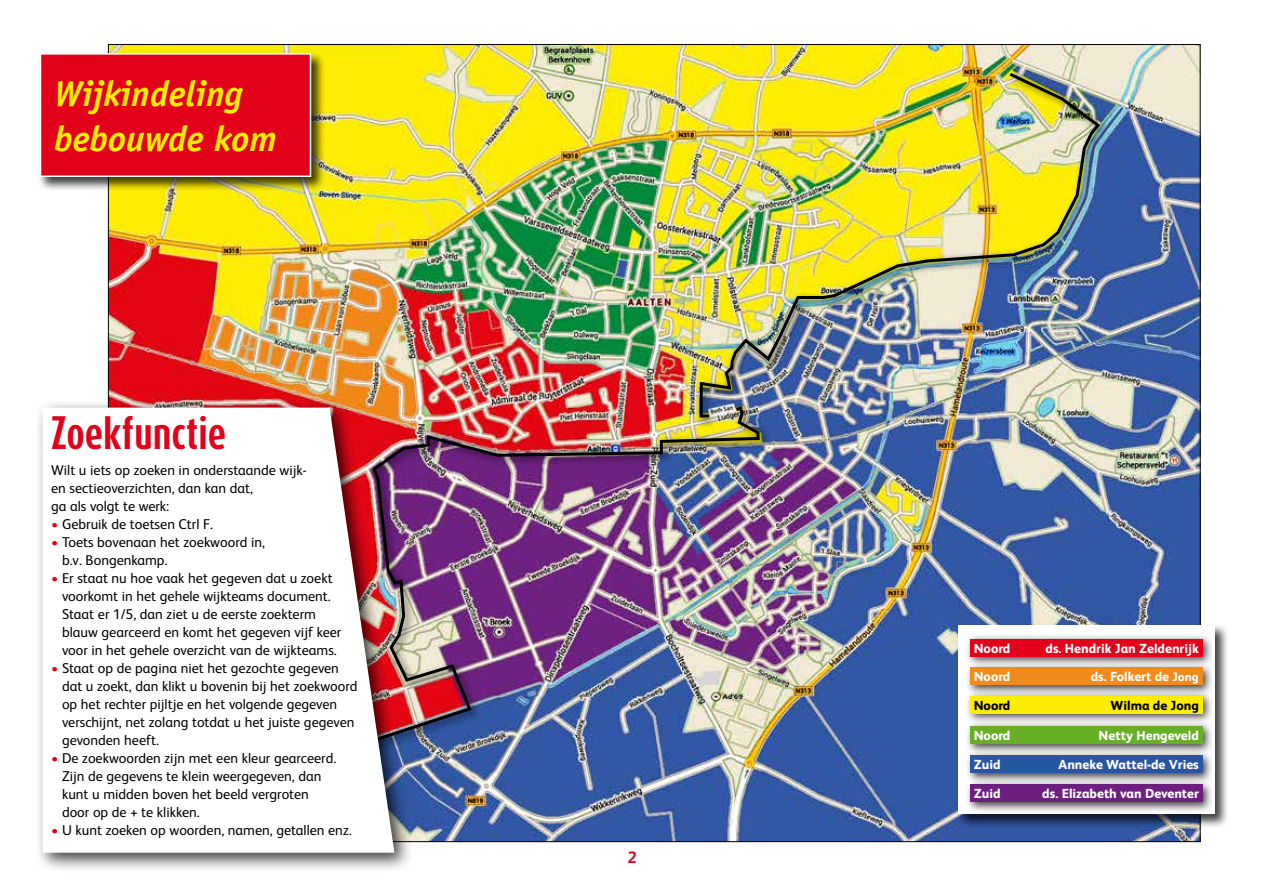
<style>
.page{position:relative;width:1263px;height:893px;background:#fff}
.page>*{position:absolute;margin:0;border:0;box-sizing:border-box;transform-origin:0 0}
.t1{font:700 39px "Dax Compact";color:#e2001a}
.t2{font:italic 700 36px/45px "Officina Sans Std";color:#ffed00}
.t3{font:700 16.5px "FS Albert";color:#e2001a}
.t4{font:14.25px/18px "FS Albert";color:#000}
.t5{font:800 13.2px "FS Albert";color:#fff}
.t6{font:800 13.2px "FS Albert";color:#000}
.s1{color:#e2001a}
.s2{font-size:12.3px}
</style>
<div class="page">
<img style="left:110px;top:46px;width:1088px;height:794px">
<div style="left:136px;top:402px;width:634px;height:453px;background:#000;opacity:.75"></div>
<img style="left:414px;top:405px;width:347px;height:443px">
<div style="left:694px;top:69px;width:416px;height:359px;background:#000;opacity:.75"></div>
<img style="left:698px;top:70px;width:404px;height:349px">
<div style="left:956px;top:623px;width:273px;height:205px;background:#000;opacity:.75"></div>
<div style="left:958px;top:625px;width:257px;height:189px;background:#fff"></div>
<div style="left:965px;top:721px;width:249px;height:34px;background:#000;opacity:.75"></div>
<div style="left:970px;top:726px;width:232px;height:18px;background:#67af24"></div>
<div style="left:965px;top:691px;width:249px;height:34px;background:#000;opacity:.75"></div>
<div style="left:970px;top:696px;width:232px;height:18px;background:#ffed00"></div>
<div style="left:965px;top:750px;width:249px;height:34px;background:#000;opacity:.75"></div>
<div style="left:970px;top:755px;width:232px;height:18px;background:#2558a1"></div>
<div style="left:965px;top:779px;width:249px;height:34px;background:#000;opacity:.75"></div>
<div style="left:970px;top:784px;width:232px;height:18px;background:#6d1f80"></div>
<div style="left:965px;top:662px;width:249px;height:34px;background:#000;opacity:.75"></div>
<div style="left:970px;top:667px;width:232px;height:18px;background:#f08a1a"></div>
<div style="left:965px;top:633px;width:249px;height:35px;background:#000;opacity:.75"></div>
<div style="left:970px;top:639px;width:232px;height:17px;background:#e2001a"></div>
<div style="left:38px;top:51px;width:287px;height:140px;background:#000;opacity:.75"></div>
<div style="left:40px;top:54px;width:270px;height:122px;background:#e2001a"></div>
<div style="left:40px;top:53px;width:271px;height:124px;border:2px solid #fff"></div>
<div style="left:34px;top:400px;width:380px;height:473px;background:#000;opacity:.75"></div>
<svg style="left:43px;top:408px;width:351px;height:445px"></svg>
<h2 class="t2" style="left:54px;top:71px;width:224px">Wijkindeling bebouwde kom</h2>
<h1 class="t1" style="left:51px;top:407px;width:177px">Zoekfunctie</h1>
<p class="t4" style="left:51px;top:460px;width:256px">Wilt u iets op zoeken in onderstaande wijk&shy;en sectieoverzichten, dan kan dat,<br>ga als volgt te werk:</p>
<p class="t4" style="left:51px;top:514px;width:164px"><span class="s1">•</span> Gebruik de toetsen Ctrl F.</p>
<p class="t4" style="left:62px;top:532px;width:204px;text-indent:-11px"><span class="s1">•</span> Toets bovenaan het zoekwoord in, b.v. Bongenkamp.</p>
<p class="t4" style="left:62px;top:568px;width:281px;text-indent:-11px"><span class="s1">•</span> Er staat nu hoe vaak het gegeven dat u zoekt voorkomt in het gehele wijkteams document.<br>Staat er 1/5, dan ziet u de eerste zoekterm blauw gearceerd en komt het gegeven vijf keer voor in het gehele overzicht van de wijkteams.</p>
<p class="t4" style="left:62px;top:658px;width:297px;text-indent:-11px"><span class="s1">•</span> Staat op de pagina niet het gezochte gegeven dat u zoekt, dan klikt u bovenin bij het zoekwoord op het rechter pijltje en het volgende gegeven verschijnt, net zolang totdat u het juiste gegeven gevonden heeft.</p>
<p class="t4" style="left:62px;top:748px;width:276px;text-indent:-11px"><span class="s1">•</span> De zoekwoorden zijn met een kleur gearceerd.<br>Zijn de gegevens te klein weergegeven, dan kunt u midden boven het beeld vergroten door op de + te klikken.</p>
<p class="t4" style="left:51px;top:820px;width:302px"><span class="s1">•</span> U kunt zoeken op woorden, namen, getallen enz.</p>
<p class="t3" style="left:627px;top:846px;width:11px">2</p>
<p class="t5" style="left:974px;top:639px;width:38px">Noord</p>
<p class="t5" style="left:1045px;top:639px;width:155px">ds. Hendrik Jan Zeldenrijk</p>
<p class="t5" style="left:974px;top:667px;width:38px">Noord</p>
<p class="t5" style="left:1091px;top:667px;width:110px">ds. Folkert de <span class="s2">Jong</span></p>
<p class="t6" style="left:974px;top:696px;width:38px">Noord</p>
<p class="t6" style="left:1110px;top:696px;width:90px">Wilma de Jong</p>
<p class="t5" style="left:974px;top:726px;width:38px">Noord</p>
<p class="t5" style="left:1098px;top:726px;width:102px">Netty Hengeveld</p>
<p class="t5" style="left:974px;top:755px;width:28px">Zuid</p>
<p class="t5" style="left:1058px;top:755px;width:142px">Anneke Wattel-de Vries</p>
<p class="t5" style="left:974px;top:784px;width:28px">Zuid</p>
<p class="t5" style="left:1042px;top:784px;width:158px">ds. Elizabeth van Deventer</p>
</div>
